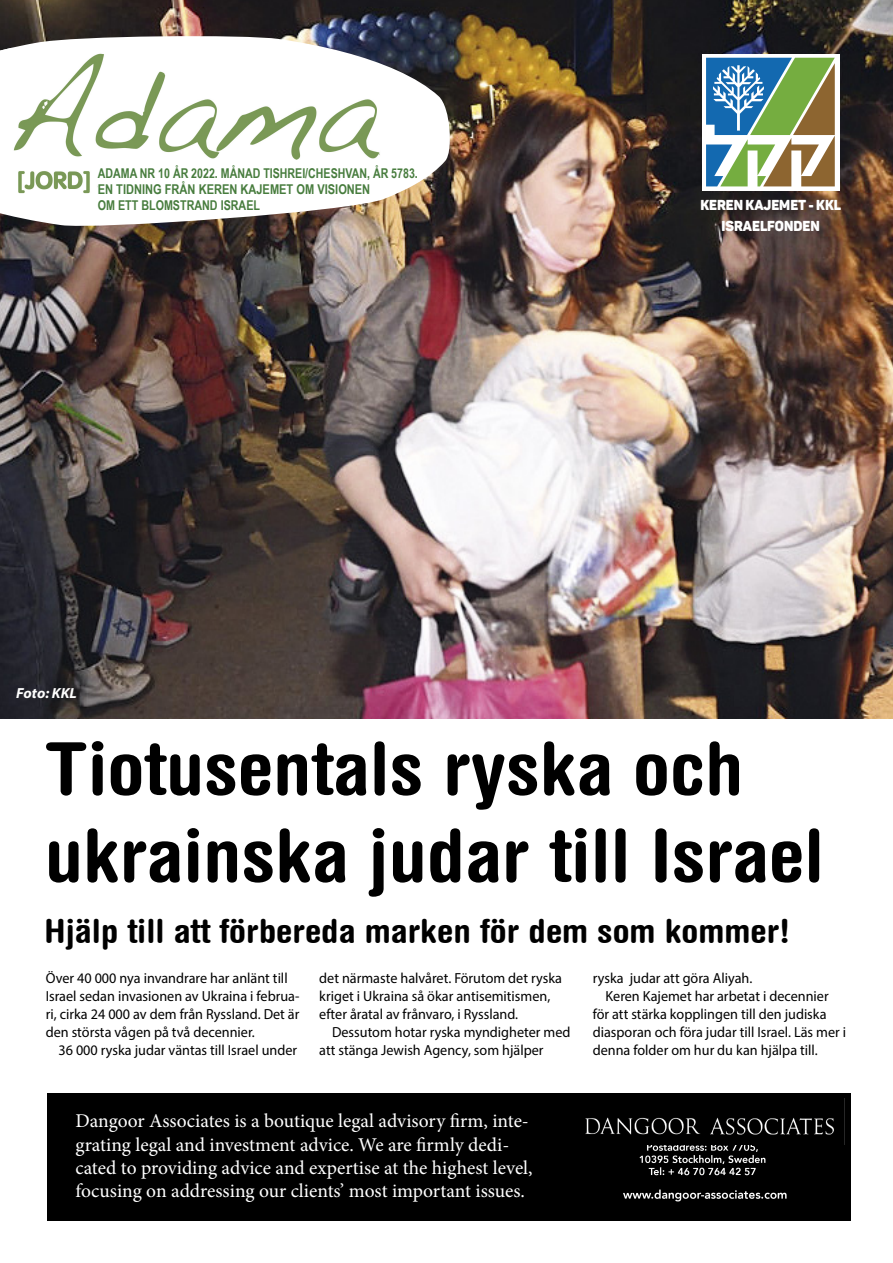
<style>
.page{position:relative;width:893px;height:1263px;background:#fff}
.page>*{position:absolute;margin:0;border:0;box-sizing:border-box;transform-origin:0 0}
.t1{font:700 condensed 72px/87px "Context Rounded Condensed S Si";color:#000;scale:1.15 1}
.t2{font:700 condensed 33px "Context Rounded Condensed S Si";color:#000;scale:1.15 1}
.t3{font:19.5px/23.4px "Minion Pro";color:#fff}
.t4{font:14.7px/18px "Myriad Pro";color:#000}
.t5{font:italic 700 14.7px "Myriad Pro";color:#fff}
.t6{font:900 14.25px/20.7px "Panton";color:#fff;text-align:center;scale:.94 1}
.t7{font:700 13.5px/16.2px "Arial Narrow";color:#477c3d;scale:.96 1}
</style>
<div class="page">
<div style="left:47px;top:1093px;width:803px;height:127px;background:#000"></div>
<img style="left:0;top:0;width:893px;height:718px">
<div style="left:702px;top:54px;width:137px;height:136px;background:#fff"></div>
<svg style="left:706px;top:58px;width:129px;height:128px"></svg>
<img style="left:0;top:34px;width:453px;height:196px">
<img style="left:0;top:48px;width:398px;height:153px">
<img style="left:623px;top:1145px;width:164px;height:57px">
<img style="left:585px;top:1099px;width:260px;height:45px">
<p class="t7" style="left:98px;top:165px;width:335px">ADAMA NR 10 ÅR 2022. MÅNAD TISHREI/CHESHVAN, ÅR 5783.<br>EN TIDNING FRÅN KEREN KAJEMET OM VISIONEN<br>OM ETT BLOMSTRAND ISRAEL</p>
<p class="t5" style="left:16px;top:684px;width:62px">Foto: KKL</p>
<p class="t6" style="left:700px;top:195px;width:151px">KEREN KAJEMET - KKL<br>ISRAELFONDEN</p>
<h1 class="t1" style="left:45px;top:724px;width:679px">Tiotusentals ryska och ukrainska judar till Israel</h1>
<h2 class="t2" style="left:45px;top:911px;width:649px">Hjälp till att förbereda marken för dem som kommer!</h2>
<p class="t4" style="left:46px;top:968px;width:255px">Över 40 000 nya invandrare har anlänt till Israel sedan invasionen av Ukraina i februa&shy;ri, cirka 24 000 av dem från Ryssland. Det är den största vågen på två decennier.</p>
<p class="t4" style="left:58px;top:1040px;width:240px">36 000 ryska judar väntas till Israel under</p>
<p class="t4" style="left:319px;top:968px;width:244px">det närmaste halvåret. Förutom det ryska kriget i Ukraina så ökar antisemitismen, efter åratal av frånvaro, i Ryssland.</p>
<p class="t4" style="left:319px;top:1022px;width:253px;text-indent:13px">Dessutom hotar ryska myndigheter med att stänga Jewish Agency, som hjälper</p>
<p class="t3" style="left:75px;top:1109px;width:459px">Dangoor Associates is a boutique legal advisory firm, inte&shy;grating legal and investment advice. We are firmly dedi&shy;cated to providing advice and expertise at the highest level, focusing on addressing our clients’ most important issues.</p>
<p class="t4" style="left:593px;top:968px;width:161px">ryska judar att göra Aliyah.</p>
<p class="t4" style="left:605px;top:986px;width:225px">Keren Kajemet har arbetat i decennier</p>
<p class="t4" style="left:593px;top:1004px;width:235px">för att stärka kopplingen till den judiska</p>
<p class="t4" style="left:593px;top:1022px;width:255px">diasporan och föra judar till Israel. Läs mer i</p>
<p class="t4" style="left:593px;top:1040px;width:226px">denna folder om hur du kan hjälpa till.</p>
</div>
